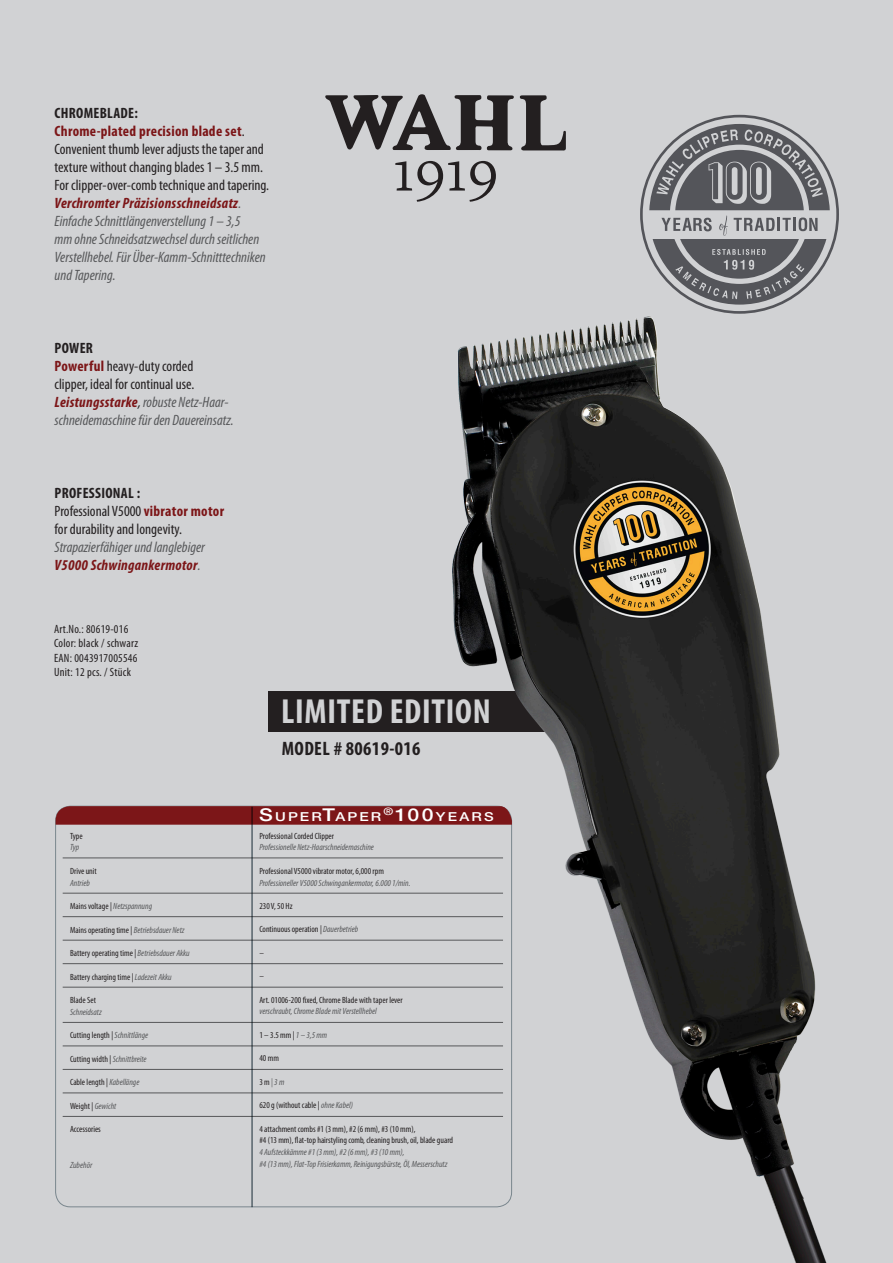
<style>
.page{position:relative;width:893px;height:1263px;background:#d1d2d4}
.page>*{position:absolute;margin:0;border:0;box-sizing:border-box;transform-origin:0 0}
.t1{font:700 condensed 34.95px "Myriad Pro";letter-spacing:.02em;color:#d1d2d4}
.t2{font:700 condensed 19.5px "Myriad Pro";letter-spacing:.02em;color:#231f20}
.t3{font:italic condensed 15px/18px "Myriad Pro";color:#57585a}
.t4{font:condensed 15px/18px "Myriad Pro";color:#231f20}
.t5{font:700 condensed 15px "Myriad Pro";letter-spacing:.02em;color:#231f20}
.geräte_name_light_ka{font:500 12.45px "Helvetica Neue LT Std";letter-spacing:.145em;color:#fff;scale:1.2 1}
.t6{font:condensed 12px "Myriad Pro";letter-spacing:.02em;color:#231f20}
.T_daten_GB{font:condensed 9px/11.7px "Myriad Pro";color:#231f20}
.T_daten_GB-2{font:italic condensed 9px/11.7px "Myriad Pro";color:#57585a}
.T_daten_linie_unten{font:condensed 9px/11.7px "Myriad Pro";color:#231f20}
.T_daten_linie_unten-2{font:italic condensed 9px "Myriad Pro";color:#57585a}
.s1{font-weight:700;color:#7c1618}
.s2{color:#231f20}
.s3{font-style:italic;color:#57585a}
.s4{font-size:17.7px}
.s5{font-style:normal;color:#231f20}
</style>
<div class="page">
<svg style="left:325px;top:94px;width:189px;height:57px"></svg>
<svg style="left:520px;top:95px;width:46px;height:56px"></svg>
<svg style="left:395px;top:161px;width:101px;height:41px"></svg>
<svg style="left:640px;top:115px;width:199px;height:186px"></svg>
<div style="left:268px;top:691px;width:330px;height:41px;background:#231f20"></div>
<svg style="left:56px;top:806px;width:349px;height:19px;background:#7e1b1d"></svg>
<hr style="left:63px;top:858px;width:440px;height:1px;background:#57585a">
<hr style="left:63px;top:893px;width:440px;height:1px;background:#57585a">
<hr style="left:63px;top:916px;width:440px;height:1px;background:#57585a">
<hr style="left:63px;top:940px;width:440px;height:1px;background:#57585a">
<hr style="left:63px;top:963px;width:440px;height:1px;background:#57585a">
<hr style="left:63px;top:987px;width:440px;height:1px;background:#57585a">
<hr style="left:63px;top:1022px;width:440px;height:1px;background:#57585a">
<hr style="left:63px;top:1046px;width:440px;height:1px;background:#57585a">
<hr style="left:63px;top:1069px;width:440px;height:1px;background:#57585a">
<hr style="left:63px;top:1093px;width:440px;height:1px;background:#57585a">
<hr style="left:63px;top:1116px;width:440px;height:1px;background:#57585a">
<hr style="left:251px;top:807px;width:2px;height:400px;background:#53656e">
<img style="left:405px;top:301px;width:422px;height:962px">
<p class="t5" style="left:55px;top:104px;width:85px">CHROMEBLADE:</p>
<p class="t4" style="left:55px;top:122px;width:216px"><span class="s1">Chrome-plated precision blade set</span>.<br>Convenient thumb lever adjusts the taper and texture without changing blades 1 – 3.5 mm.<br>For clipper-over-comb technique and tapering.</p>
<p class="t3" style="left:55px;top:194px;width:213px"><span class="s1">Verchromter Präzisionsschneidsatz</span>.<br>Einfache Schnittlängenverstellung 1 – 3,5<br>mm ohne Schneidsatzwechsel durch seitlichen Verstellhebel. Für Über-Kamm-Schnitttechniken und Tapering.</p>
<p class="t5" style="left:55px;top:339px;width:40px">POWER</p>
<p class="t4" style="left:55px;top:357px;width:141px"><span class="s1">Powerful</span> heavy-duty corded clipper, ideal for continual use.</p>
<p class="t3" style="left:55px;top:393px;width:181px"><span class="s1">Leistungsstarke</span><span class="s2">,</span> robuste Netz-Haar&shy;schneidemaschine für den Dauereinsatz.</p>
<p class="t5" style="left:55px;top:484px;width:87px">PROFESSIONAL :</p>
<p class="t4" style="left:55px;top:502px;width:171px">Professional V5000 <span class="s1">vibrator motor </span>for durability and longevity.</p>
<p class="t3" style="left:55px;top:538px;width:152px">Strapazierfähiger und langlebiger<br><span class="s1">V5000 Schwingankermotor</span>.</p>
<p class="t6" style="left:54px;top:621px;width:76px">Art.No.: 80619-016</p>
<p class="t6" style="left:54px;top:636px;width:86px">Color: black / schwarz</p>
<p class="t6" style="left:54px;top:650px;width:85px">EAN: 0043917005546</p>
<p class="t6" style="left:54px;top:665px;width:78px">Unit: 12 pcs. / Stück</p>
<p class="T_daten_GB" style="left:70px;top:829px;width:14px">Type</p>
<p class="T_daten_linie_unten-2" style="left:70px;top:842px;width:11px">Typ</p>
<p class="T_daten_linie_unten" style="left:70px;top:865px;width:28px">Drive unit<br><span class="s3">Antrieb</span></p>
<p class="T_daten_linie_unten" style="left:70px;top:900px;width:84px">Mains voltage | <span class="s3">Netzspannung</span></p>
<p class="T_daten_linie_unten" style="left:70px;top:923px;width:116px">Mains operating time | <span class="s3">Betriebsdauer Netz</span></p>
<p class="T_daten_linie_unten" style="left:70px;top:947px;width:121px">Battery operating time | <span class="s3">Betriebsdauer Akku</span></p>
<p class="T_daten_linie_unten" style="left:70px;top:970px;width:103px">Battery charging time | <span class="s3">Ladezeit Akku</span></p>
<p class="T_daten_GB" style="left:70px;top:994px;width:27px">Blade Set</p>
<p class="T_daten_linie_unten-2" style="left:70px;top:1006px;width:33px">Schneidsatz</p>
<p class="T_daten_linie_unten" style="left:70px;top:1029px;width:80px">Cutting length | <span class="s3">Schnittlänge</span></p>
<p class="T_daten_linie_unten" style="left:70px;top:1053px;width:78px">Cutting width | <span class="s3">Schnittbreite</span></p>
<p class="T_daten_linie_unten" style="left:70px;top:1076px;width:71px">Cable length | <span class="s3">Kabellänge</span></p>
<p class="T_daten_linie_unten" style="left:70px;top:1100px;width:48px">Weight | <span class="s3">Gewicht</span></p>
<p class="T_daten_GB" style="left:70px;top:1123px;width:32px">Accessories</p>
<p class="T_daten_GB-2" style="left:70px;top:1158px;width:24px">Zubehör</p>
<p class="t1" style="left:281px;top:690px;width:211px">LIMITED EDITION</p>
<p class="t2" style="left:282px;top:736px;width:140px">MODEL # 80619-016</p>
<p class="geräte_name_light_ka" style="left:259px;top:809px;width:196px"><span class="s4">S</span>UPER<span class="s4">T</span>APER<sup>®</sup><span class="s4">100</span>YEARS</p>
<p class="T_daten_GB" style="left:259px;top:830px;width:76px">Professional Corded Clipper</p>
<p class="T_daten_GB-2" style="left:259px;top:841px;width:116px">Professionelle Netz-Haarschneidemaschine</p>
<p class="T_daten_GB" style="left:259px;top:865px;width:126px">Professional V5000 vibrator motor, 6,000 rpm</p>
<p class="T_daten_GB-2" style="left:259px;top:877px;width:153px">Professioneller V5000 Schwingankermotor, 6.000 1/min.</p>
<p class="T_daten_GB" style="left:259px;top:900px;width:35px">230 V, 50 Hz</p>
<p class="T_daten_GB" style="left:259px;top:923px;width:100px">Continuous operation | <span class="s3">Dauerbetrieb</span></p>
<p class="T_daten_GB" style="left:259px;top:947px;width:6px">–</p>
<p class="T_daten_GB" style="left:259px;top:970px;width:6px">–</p>
<p class="T_daten_GB" style="left:259px;top:994px;width:145px">Art. 01006-200 fixed, Chrome Blade with taper lever</p>
<p class="T_daten_GB-2" style="left:259px;top:1005px;width:119px">verschraubt, Chrome Blade mit Verstellhebel</p>
<p class="T_daten_GB" style="left:259px;top:1029px;width:69px">1 – 3.5 mm | <span class="s3">1 – 3,5 mm</span></p>
<p class="T_daten_GB" style="left:259px;top:1052px;width:21px">40 mm</p>
<p class="T_daten_GB-2" style="left:259px;top:1076px;width:26px"><span class="s5">3 m</span> | 3 m</p>
<p class="T_daten_GB" style="left:259px;top:1099px;width:95px">620 g (without cable | <span class="s3">ohne Kabel)</span></p>
<p class="T_daten_GB" style="left:259px;top:1122px;width:195px">4 attachment combs #1 (3 mm), #2 (6 mm), #3 (10 mm),<br>#4 (13 mm), flat-top hairstyling comb, cleaning brush, oil, blade guard</p>
<p class="T_daten_GB-2" style="left:259px;top:1146px;width:189px">4 Aufsteckkämme #1 (3 mm), #2 (6 mm), #3 (10 mm),<br>#4 (13 mm), Flat-Top Frisierkamm, Reinigungsbürste, Öl, Messerschutz</p>
</div>
